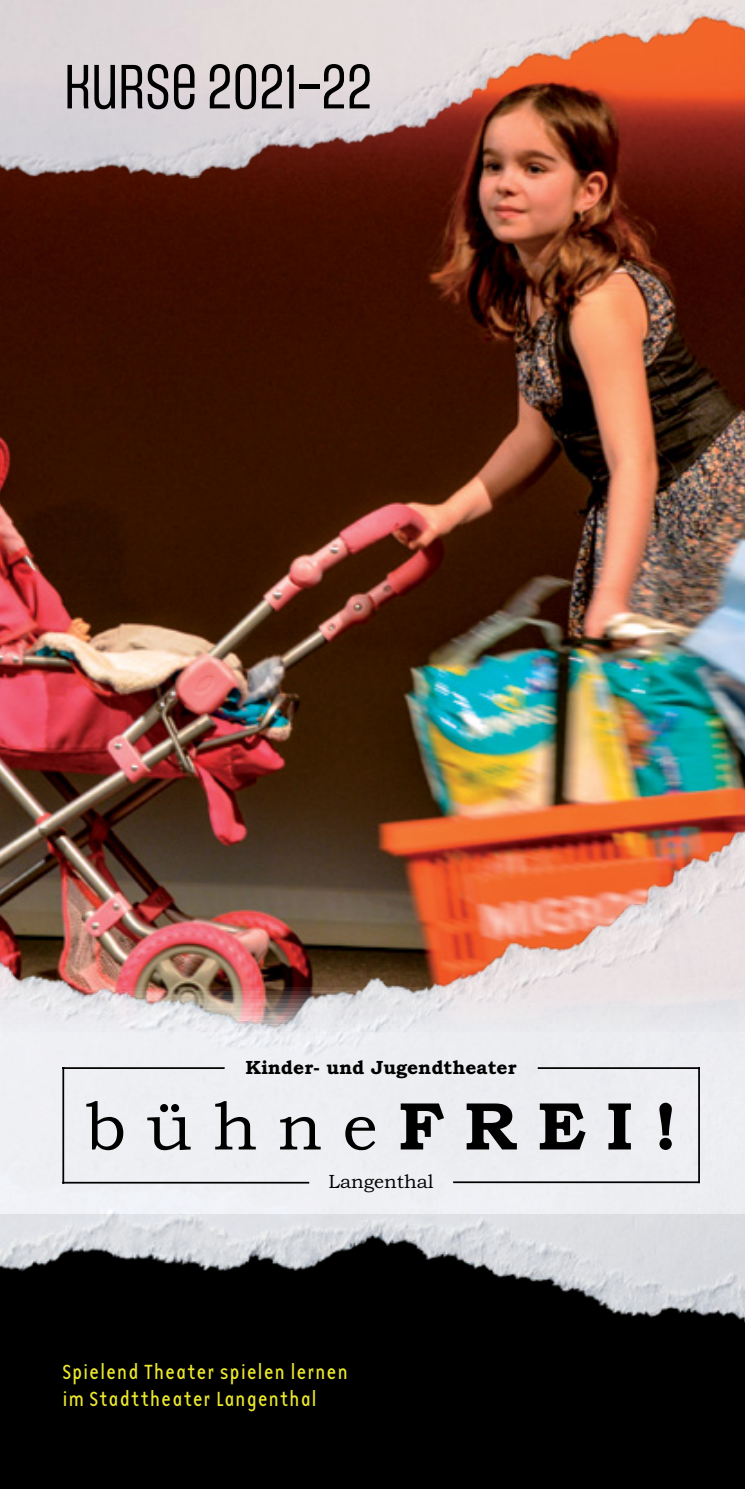
<style>
.page{position:relative;width:745px;height:1489px;background:#fff}
.page>*{position:absolute;margin:0;border:0;box-sizing:border-box;transform-origin:0 0}
.t1{font:67.5px "Bookman Old Style";letter-spacing:.3em;color:#000}
.t2{font:52.5px "Social Gothic";letter-spacing:.005em;color:#000}
.t3{font:21.25px/27.5px "Base 12 Sans OT";letter-spacing:.025em;color:#ebe82e}
.t4{font:700 19.25px "Bookman Old Style";color:#000}
.t5{font:19.25px "Bookman Old Style";color:#000}
.s1{font-weight:700}
</style>
<div class="page">
<img style="left:1px;top:194px;width:743px;height:504px">
<div style="left:0;top:1214px;width:744px;height:274px;background:#000"></div>
<img style="left:1px;top:0;width:743px;height:194px">
<img style="left:1px;top:698px;width:743px;height:622px">
<img style="left:0;top:0;width:1px;height:1268px">
<hr style="left:453px;top:1181px;width:246px;height:2px;background:#000">
<hr style="left:62px;top:1181px;width:247px;height:2px;background:#000">
<hr style="left:697px;top:1067px;width:2px;height:115px;background:#000">
<hr style="left:62px;top:1067px;width:2px;height:116px;background:#000">
<hr style="left:537px;top:1067px;width:162px;height:1px;background:#000">
<hr style="left:62px;top:1067px;width:162px;height:1px;background:#000">
<h2 class="t2" style="left:64px;top:52px;width:309px">KURSE 2021–22</h2>
<p class="t4" style="left:245px;top:1053px;width:272px">Kinder- und Jugendtheater</p>
<h1 class="t1" style="left:84px;top:1082px;width:594px">bühne<span class="s1">FREI!</span></h1>
<p class="t5" style="left:328px;top:1169px;width:107px">Langenthal</p>
<p class="t3" style="left:62px;top:1357px;width:287px">Spielend Theater spielen lernen im Stadttheater Langenthal</p>
</div>
